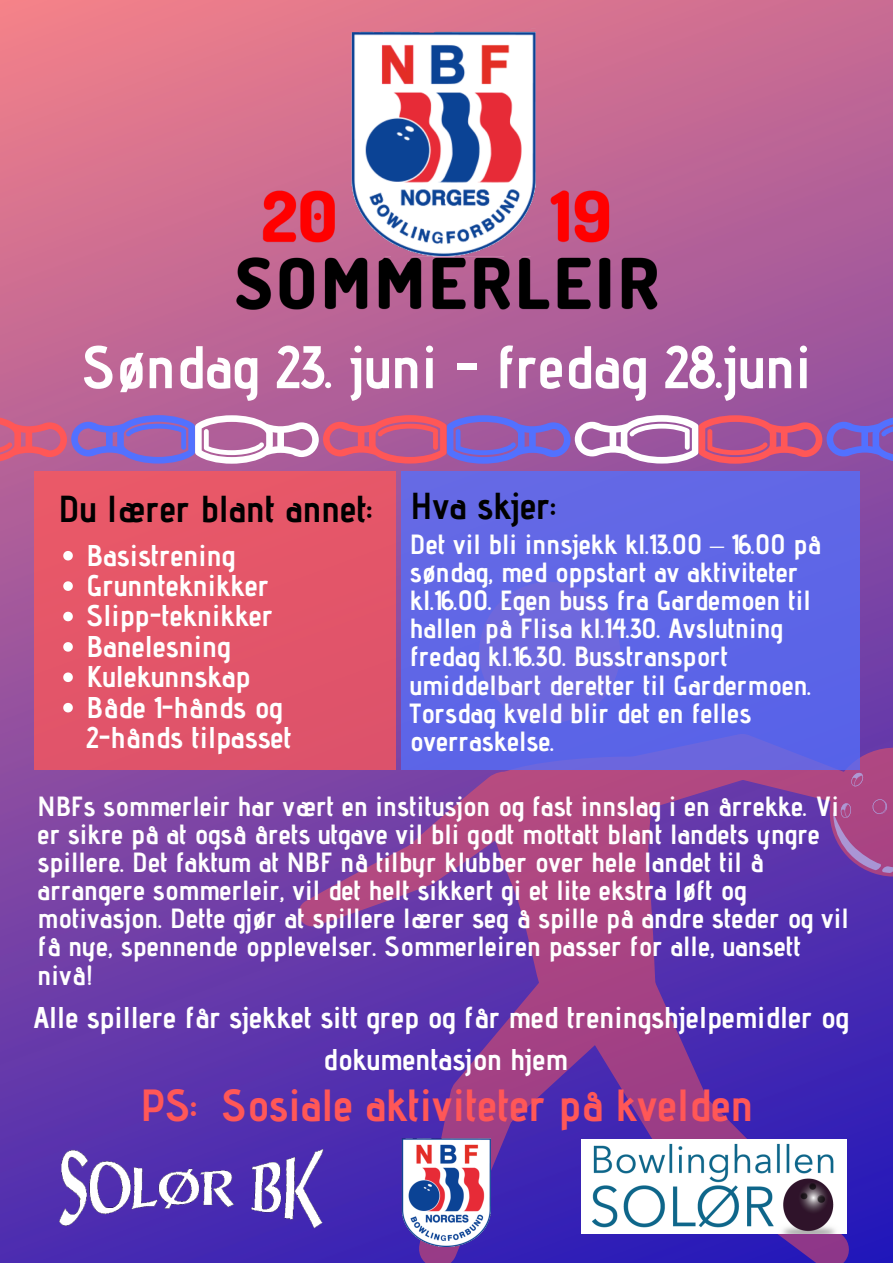
<style>
.page{position:relative;width:893px;height:1263px;background:#fff}
.page>*{position:absolute;margin:0;border:0;box-sizing:border-box;transform-origin:0 0}
.t1{font:700 60px "Advent Pro";color:#fff}
.t2{font:700 45px "Advent Pro";color:#ff5757}
.t3{font:700 37.5px "Advent Pro";color:#000}
.t4{font:700 30px/30.4px "Advent Pro";color:#fff}
.t5{font:700 27.75px/28.1px "Advent Pro";color:#fff}
.s1{font-family:"Liberation Serif";font-weight:400}
</style>
<div class="page">
<img style="left:0;top:0;width:893px;height:1263px">
<img style="left:221px;top:0;width:452px;height:381px">
<svg style="left:630px;top:938px;width:221px;height:325px;background:#522caa"></svg>
<svg style="left:417px;top:950px;width:213px;height:313px;background:#5c2fa6"></svg>
<svg style="left:478px;top:928px;width:189px;height:115px;background:#903e8f"></svg>
<svg style="left:297px;top:580px;width:596px;height:348px;background:#864098"></svg>
<div style="left:401px;top:472px;width:458px;height:298px;background:linear-gradient(to right,#6568e3,#5d65e6)"></div>
<img style="left:400px;top:1134px;width:93px;height:112px">
<img style="left:582px;top:1139px;width:264px;height:94px">
<img style="left:47px;top:1143px;width:285px;height:86px">
<div style="left:34px;top:472px;width:361px;height:298px;background:#e35569"></div>
<svg style="left:63px;top:551px;width:10px;height:9px"></svg>
<svg style="left:63px;top:581px;width:10px;height:10px"></svg>
<svg style="left:63px;top:612px;width:10px;height:9px"></svg>
<svg style="left:63px;top:642px;width:10px;height:10px"></svg>
<svg style="left:63px;top:672px;width:10px;height:10px"></svg>
<svg style="left:63px;top:703px;width:10px;height:9px"></svg>
<svg style="left:0;top:415px;width:893px;height:49px;background:#af6eaa"></svg>
<h1 class="t1" style="left:82px;top:330px;width:731px">Søndag 23. juni - fredag 28.juni</h1>
<h3 class="t3" style="left:58px;top:486px;width:315px">Du lærer blant annet:</h3>
<p class="t4" style="left:86px;top:539px;width:207px">Basistrening<br>Grunnteknikker<br>Slipp-teknikker<br>Banelesning<br>Kulekunnskap<br>Både 1-hånds og<br>2-hånds tilpasset</p>
<h3 class="t3" style="left:410px;top:483px;width:147px">Hva skjer:</h3>
<p class="t5" style="left:410px;top:530px;width:413px">Det vil bli innsjekk kl.13.00 <span class="s1">–</span> 16.00 på søndag, med oppstart av aktiviteter kl.16.00. Egen buss fra Gardemoen til hallen på Flisa kl.14.30. Avslutning fredag kl.16.30. Busstransport umiddelbart deretter til Gardermoen.<br>Torsdag kveld blir det en felles overraskelse.</p>
<p class="t5" style="left:38px;top:791px;width:812px">NBFs sommerleir har vært en institusjon og fast innslag i en årrekke. Vi er sikre på at også årets utgave vil bli godt mottatt blant landets yngre spillere. Det faktum at NBF nå tilbyr klubber over hele landet til å arrangere sommerleir, vil det helt sikkert gi et lite ekstra løft og motivasjon. Dette gjør at spillere lærer seg å spille på andre steder og vil få nye, spennende opplevelser. Sommerleiren passer for alle, uansett nivå!</p>
<p class="t4" style="left:33px;top:996px;width:817px;line-height:41.6px;text-align:center">Alle spillere får sjekket sitt grep og får med treningshjelpemidler og dokumentasjon hjem</p>
<h2 class="t2" style="left:140px;top:1078px;width:614px">PS: Sosiale aktiviteter på kvelden</h2>
</div>
